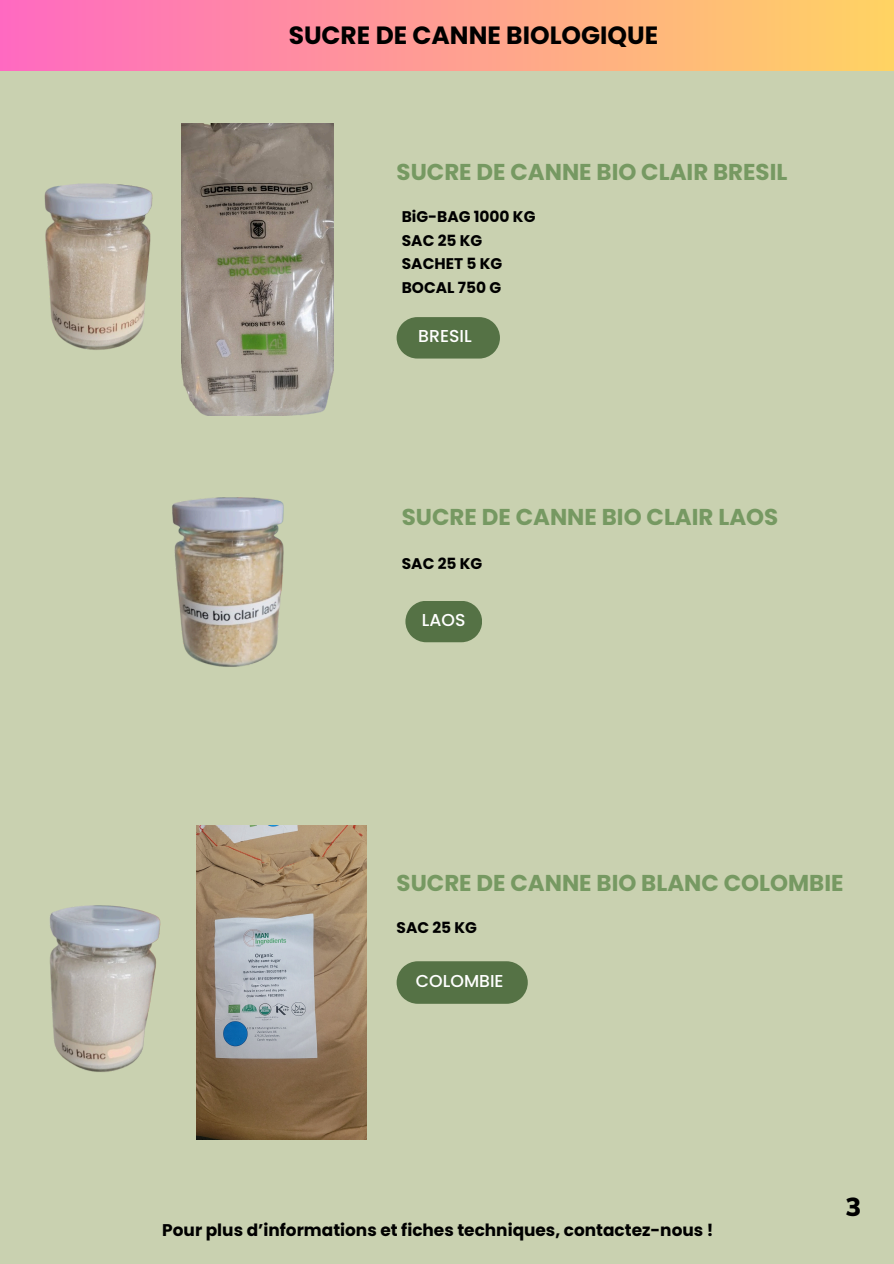
<style>
.page{position:relative;width:894px;height:1264px;background:#fff}
.page>*{position:absolute;margin:0;border:0;box-sizing:border-box;transform-origin:0 0}
.t1{font:900 25.5px "Muli";color:#000}
.t2{font:700 24.9px "Poppins";color:#000}
.t3{font:700 22.95px "Poppins";color:#769962}
.t4{font:500 17.25px "Poppins";color:#fff}
.t5{font:700 16.95px "Poppins";color:#000}
.t6{font:700 15.45px/23.7px "Poppins";color:#000}
</style>
<div class="page">
<div style="left:0;top:0;width:893px;height:1263px;background:#c9d1b0"></div>
<svg style="left:396px;top:317px;width:104px;height:41px;background:#5f7a4e"></svg>
<div style="left:0;top:0;width:893px;height:70px;background:linear-gradient(to right,#ff69c1,#ffd362)"></div>
<svg style="left:405px;top:601px;width:77px;height:41px;background:#627d51"></svg>
<svg style="left:396px;top:961px;width:131px;height:42px;background:#5d784c"></svg>
<img style="left:197px;top:825px;width:169px;height:314px">
<img style="left:172px;top:497px;width:112px;height:170px">
<img style="left:206px;top:124px;width:128px;height:291px">
<img style="left:44px;top:123px;width:162px;height:293px">
<img style="left:50px;top:894px;width:156px;height:185px">
<h1 class="t2" style="left:288px;top:18px;width:371px">SUCRE DE CANNE BIOLOGIQUE</h1>
<h3 class="t3" style="left:396px;top:156px;width:392px">SUCRE DE CANNE BIO CLAIR BRESIL</h3>
<p class="t6" style="left:402px;top:205px;width:135px">BiG-BAG 1000 KG<br>SAC 25 KG<br>SACHET 5 KG<br>BOCAL 750 G</p>
<p class="t4" style="left:418px;top:324px;width:55px">BRESIL</p>
<p class="t3" style="left:402px;top:501px;width:378px">SUCRE DE CANNE BIO CLAIR LAOS</p>
<p class="t6" style="left:402px;top:551px;width:82px">SAC 25 KG</p>
<p class="t4" style="left:422px;top:608px;width:45px">LAOS</p>
<p class="t3" style="left:396px;top:867px;width:448px">SUCRE DE CANNE BIO BLANC COLOMBIE</p>
<p class="t6" style="left:396px;top:915px;width:82px">SAC 25 KG</p>
<p class="t4" style="left:416px;top:968px;width:89px">COLOMBIE</p>
<p class="t5" style="left:162px;top:1218px;width:552px">Pour plus d’informations et fiches techniques, contactez-nous !</p>
<p class="t1" style="left:845px;top:1190px;width:17px">3</p>
</div>
